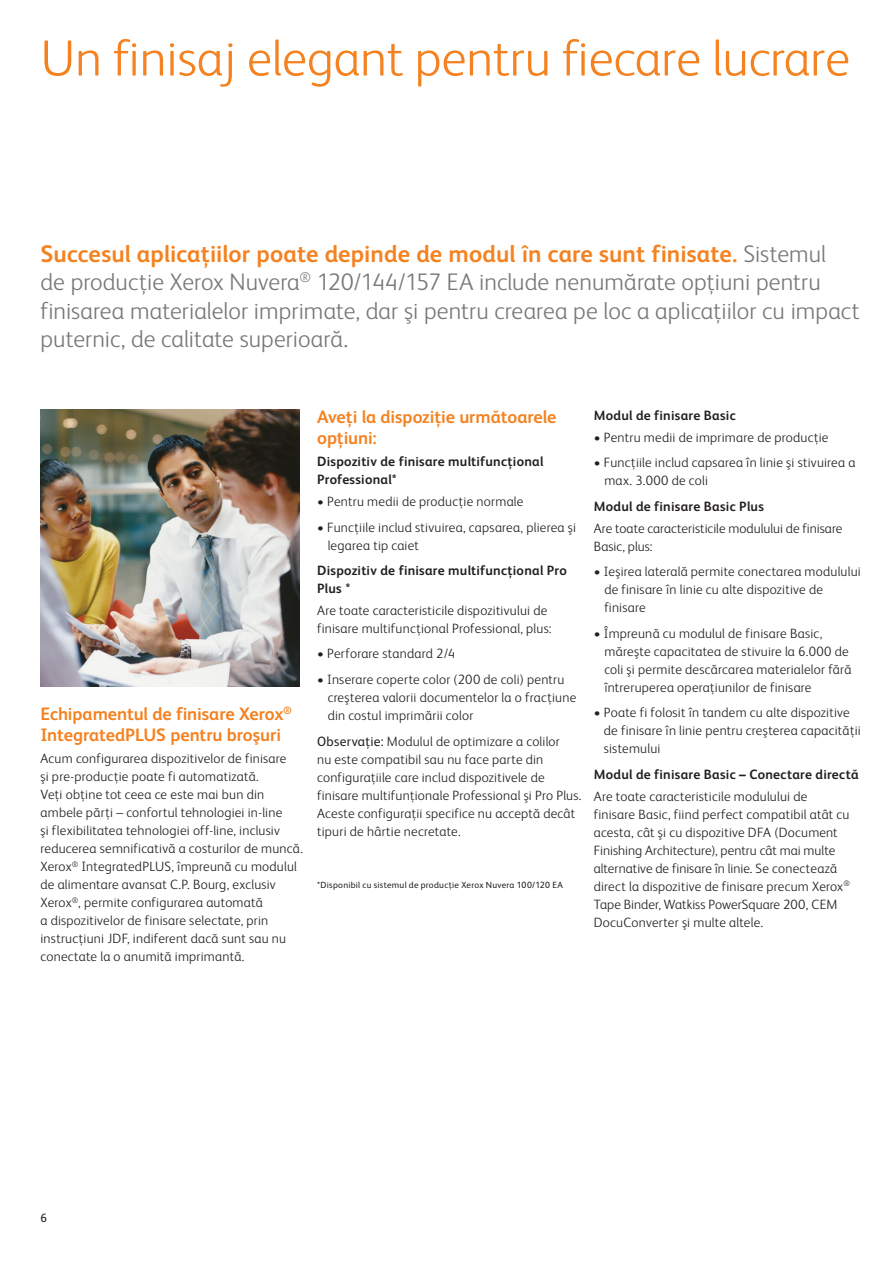
<style>
.page{position:relative;width:893px;height:1263px;background:#fff}
.page>*{position:absolute;margin:0;border:0;box-sizing:border-box;transform-origin:0 0}
.t1{font:300 51px "Xerox Sans";color:#f58220}
.t2{font:300 24px/28.5px "Xerox Sans";letter-spacing:.005em;color:#76787b}
.t3{font:700 18px/21px "Xerox Sans";letter-spacing:-.005em;color:#f58220}
.t4{font:300 13.5px/18px "Xerox Sans";letter-spacing:.015em;color:#231f20}
.t5{font:700 13.5px/18px "Xerox Sans";letter-spacing:.02em;color:#231f20}
.t6{font:12px "Xerox Sans";color:#231f20}
.t7{font:9px "Xerox Sans";letter-spacing:.03em;color:#231f20}
.s1{font-weight:700;color:#f58220}
.s2{font-weight:400}
</style>
<div class="page">
<img style="left:40px;top:410px;width:259px;height:276px">
<h1 class="t1" style="left:40px;top:25px;width:811px">Un finisaj elegant pentru fiecare lucrare</h1>
<p class="t2" style="left:40px;top:238px;width:821px"><span class="s1">Succesul aplicaţiilor poate depinde de modul în care sunt finisate.</span> Sistemul<br>de producţie Xerox Nuvera<sup>®</sup> 120/144/157 EA include nenumărate opţiuni pentru finisarea materialelor imprimate, dar şi pentru crearea pe loc a aplicaţiilor cu impact puternic, de calitate superioară.</p>
<h3 class="t3" style="left:40px;top:703px;width:253px">Echipamentul de finisare Xerox<sup>®<br></sup>IntegratedPLUS pentru broşuri</h3>
<p class="t4" style="left:40px;top:749px;width:264px">Acum configurarea dispozitivelor de finisare<br>şi pre-producţie poate fi automatizată.<br>Veţi obţine tot ceea ce este mai bun din ambele părţi – confortul tehnologiei in-line<br>şi flexibilitatea tehnologiei off-line, inclusiv reducerea semnificativă a costurilor de muncă.<br>Xerox<sup>®</sup> IntegratedPLUS, împreună cu modulul de alimentare avansat C.P. Bourg, exclusiv Xerox<sup>®</sup>, permite configurarea automată<br>a dispozitivelor de finisare selectate, prin instrucţiuni JDF, indiferent dacă sunt sau nu conectate la o anumită imprimantă.</p>
<h3 class="t3" style="left:317px;top:406px;width:241px">Aveţi la dispoziţie următoarele opţiuni:</h3>
<p class="t5" style="left:317px;top:452px;width:228px">Dispozitiv de finisare multifuncţional<br>Professional*</p>
<p class="t4" style="left:317px;top:492px;width:208px">• Pentru medii de producţie normale</p>
<p class="t4" style="left:328px;top:517px;width:250px;text-indent:-11px">• Funcţiile includ stivuirea, capsarea, plierea şi legarea tip caiet</p>
<p class="t5" style="left:317px;top:561px;width:251px">Dispozitiv de finisare multifuncţional Pro<br>Plus *</p>
<p class="t4" style="left:317px;top:601px;width:236px">Are toate caracteristicile dispozitivului de finisare multifuncţional Professional, plus:</p>
<p class="t4" style="left:317px;top:644px;width:139px">• Perforare standard 2/4</p>
<p class="t4" style="left:328px;top:670px;width:250px;text-indent:-11px">• Inserare coperte color (200 de coli) pentru creşterea valorii documentelor la o fracţiune din costul imprimării color</p>
<p class="t4" style="left:317px;top:731px;width:266px"><span class="s2">Observaţie:</span> Modulul de optimizare a colilor<br>nu este compatibil sau nu face parte din configuraţiile care includ dispozitivele de finisare multifunţionale Professional şi Pro Plus.<br>Aceste configuraţii specifice nu acceptă decât tipuri de hârtie necretate.</p>
<p class="t7" style="left:317px;top:879px;width:247px">*Disponibil cu sistemul de producţie Xerox Nuvera 100/120 EA</p>
<p class="t5" style="left:594px;top:406px;width:143px">Modul de finisare Basic</p>
<p class="t4" style="left:594px;top:427px;width:236px">• Pentru medii de imprimare de producţie</p>
<p class="t4" style="left:604px;top:453px;width:253px;text-indent:-11px">• Funcţiile includ capsarea în linie şi stivuirea a max. 3.000 de coli</p>
<p class="t5" style="left:594px;top:496px;width:172px">Modul de finisare Basic Plus</p>
<p class="t4" style="left:594px;top:518px;width:250px">Are toate caracteristicile modulului de finisare<br>Basic, plus:</p>
<p class="t4" style="left:604px;top:562px;width:258px;text-indent:-11px">• Ieşirea laterală permite conectarea modulului de finisare în linie cu alte dispozitive de finisare</p>
<p class="t4" style="left:604px;top:623px;width:249px;text-indent:-11px">• Împreună cu modulul de finisare Basic, măreşte capacitatea de stivuire la 6.000 de coli şi permite descărcarea materialelor fără întreruperea operaţiunilor de finisare</p>
<p class="t4" style="left:604px;top:703px;width:258px;text-indent:-10px">• Poate fi folosit în tandem cu alte dispozitive de finisare în linie pentru creşterea capacităţii sistemului</p>
<p class="t5" style="left:594px;top:764px;width:266px">Modul de finisare Basic – Conectare directă</p>
<p class="t4" style="left:594px;top:786px;width:258px">Are toate caracteristicile modulului de finisare Basic, fiind perfect compatibil atât cu acesta, cât şi cu dispozitive DFA (Document Finishing Architecture), pentru cât mai multe alternative de finisare în linie. Se conectează direct la dispozitive de finisare precum Xerox<sup>® </sup>Tape Binder, Watkiss PowerSquare 200, CEM DocuConverter şi multe altele.</p>
<p class="t6" style="left:40px;top:1210px;width:8px">6</p>
</div>
